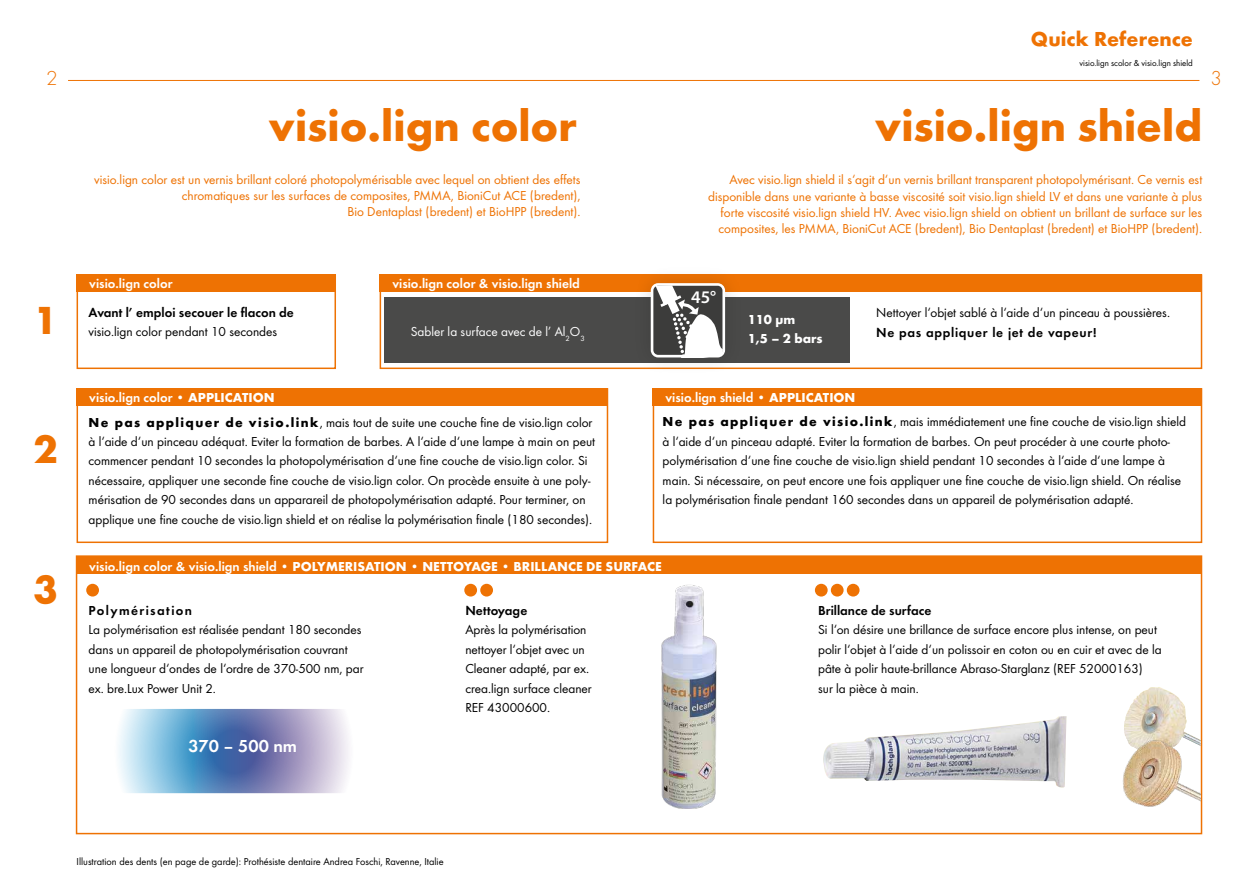
<style>
.page{position:relative;width:1259px;height:893px;background:#fff}
.page>*{position:absolute;margin:0;border:0;box-sizing:border-box;transform-origin:0 0}
.t1{font:700 45px "Futura";color:#ee7203}
.t2{font:700 40.65px "Futura";color:#ee7203}
.t3{font:700 21px "Futura";color:#ee7203}
.t4{font:300 21px "Futura";color:#ee7203}
.t5{font:18px "Futura Dem";color:#fff}
.t6{font:600 17.7px "Myriad Pro";color:#fff}
.t7{font:13.5px/19.5px "Futura Boo";color:#000}
.t8{font:13.5px/16.2px "Futura Boo";color:#ee7203;text-align:right}
.t9{font:13.5px "Futura Dem";color:#fff}
.t10{font:700 13.5px/19.5px "Futura";color:#fff}
.t11{font:13.5px "Futura Dem";letter-spacing:.005em;color:#000}
.t12{font:13.5px "Futura Dem";letter-spacing:.05em;color:#000}
.t13{font:13.5px "Futura Boo";color:#fff}
.t14{font:13.5px "Futura Dem";letter-spacing:.1em;color:#000}
.t15{font:10.5px "Futura Boo";color:#000}
.t16{font:9px "Futura Boo";color:#000}
.t17{font:7.8px "Futura Boo";color:#fff}
.s1{font-family:"Futura";font-weight:700}
.s2{font-family:"Futura Dem";font-weight:400}
</style>
<div class="page">
<hr style="left:68px;top:80px;width:1131px;height:1px;background:#ee7203">
<div style="left:379px;top:274px;width:823px;height:95px;border:2px solid #ee7203"></div>
<div style="left:77px;top:274px;width:259px;height:95px;border:2px solid #ee7203"></div>
<div style="left:77px;top:388px;width:531px;height:155px;border:2px solid #ee7203"></div>
<div style="left:652px;top:388px;width:550px;height:155px;border:2px solid #ee7203"></div>
<div style="left:76px;top:555px;width:1126px;height:279px;border:2px solid #ee7203"></div>
<div style="left:384px;top:297px;width:466px;height:66px;background:#4a4a49"></div>
<div style="left:77px;top:274px;width:259px;height:18px;background:#ee7203"></div>
<div style="left:77px;top:388px;width:531px;height:18px;background:#ee7203"></div>
<div style="left:77px;top:557px;width:1125px;height:17px;background:#ee7203"></div>
<div style="left:652px;top:388px;width:550px;height:18px;background:#ee7203"></div>
<div style="left:379px;top:274px;width:823px;height:18px;background:#ee7203"></div>
<div style="left:633px;top:265px;width:110px;height:111px;background:#000;opacity:.15"></div>
<svg style="left:651px;top:283px;width:74px;height:74px"></svg>
<img style="left:661px;top:585px;width:56px;height:224px">
<img style="left:823px;top:716px;width:243px;height:72px">
<img style="left:1124px;top:687px;width:76px;height:53px">
<img style="left:1123px;top:740px;width:77px;height:69px">
<svg style="left:118px;top:709px;width:231px;height:84px;background:#8da6cc"></svg>
<div style="left:86px;top:584px;width:13px;height:12px;background:#ee7203;border-radius:50%"></div>
<div style="left:464px;top:584px;width:13px;height:12px;background:#ee7203;border-radius:50%"></div>
<div style="left:815px;top:584px;width:12px;height:12px;background:#ee7203;border-radius:50%"></div>
<div style="left:480px;top:584px;width:13px;height:12px;background:#ee7203;border-radius:50%"></div>
<div style="left:831px;top:584px;width:12px;height:12px;background:#ee7203;border-radius:50%"></div>
<div style="left:847px;top:584px;width:12px;height:12px;background:#ee7203;border-radius:50%"></div>
<h3 class="t3" style="left:1030px;top:26px;width:163px">Quick Reference</h3>
<p class="t16" style="left:1079px;top:59px;width:115px">visio.lign scolor &amp; visio.lign shield</p>
<h3 class="t4" style="left:46px;top:66px;width:13px">2</h3>
<h3 class="t4" style="left:1210px;top:66px;width:13px">3</h3>
<h1 class="t1" style="left:269px;top:108px;width:310px">visio.lign color</h1>
<h1 class="t1" style="left:875px;top:108px;width:329px">visio.lign shield</h1>
<p class="t8" style="left:94px;top:172px;width:488px">visio.lign color est un vernis brillant coloré photopolymérisable avec lequel on obtient des effets chromatiques sur les surfaces de composites, PMMA, BioniCut ACE (bredent),<br>Bio Dentaplast (bredent) et BioHPP (bredent).</p>
<p class="t8" style="left:708px;top:173px;width:495px">Avec visio.lign shield il s‘agit d‘un vernis brillant transparent photopolymérisant. Ce vernis est disponible dans une variante à basse viscosité soit visio.lign shield LV et dans une variante à plus forte viscosité visio.lign shield HV. Avec visio.lign shield on obtient un brillant de surface sur les composites, les PMMA, BioniCut ACE (bredent), Bio Dentaplast (bredent) et BioHPP (bredent).</p>
<h2 class="t2" style="left:33px;top:304px;width:26px">1</h2>
<h2 class="t2" style="left:33px;top:433px;width:26px">2</h2>
<h2 class="t2" style="left:33px;top:573px;width:26px">3</h2>
<p class="t9" style="left:89px;top:278px;width:85px">visio.lign color</p>
<p class="t9" style="left:392px;top:278px;width:189px">visio.lign color &amp; visio.lign shield</p>
<h3 class="t6" style="left:691px;top:287px;width:27px">45°</h3>
<p class="t11" style="left:89px;top:306px;width:207px">Avant l’ emploi secouer le flacon de</p>
<p class="t7" style="left:89px;top:323px;width:190px">visio.lign color pendant 10 secondes</p>
<p class="t7" style="left:876px;top:304px;width:295px">Nettoyer l‘objet sablé à l‘aide d‘un pinceau à poussières.</p>
<p class="t10" style="left:747px;top:310px;width:76px">110 µm<br>1,5 – 2 bars</p>
<p class="t13" style="left:411px;top:326px;width:156px">Sabler la surface avec de l’ Al</p>
<p class="t12" style="left:876px;top:326px;width:222px">Ne pas appliquer le jet de vapeur!</p>
<p class="t17" style="left:565px;top:335px;width:21px">2<sup>O</sup>3</p>
<p class="t9" style="left:89px;top:392px;width:187px">visio.lign color • <span class="s1">APPLICATION</span></p>
<p class="t9" style="left:665px;top:392px;width:191px">visio.lign shield • <span class="s1">APPLICATION</span></p>
<p class="t7" style="left:89px;top:413px;width:508px"><span class="s1">Ne pas appliquer de visio.link</span>, mais tout de suite une couche fine de visio.lign color à l‘aide d‘un pinceau adéquat. Eviter la formation de barbes. A l‘aide d‘une lampe à main on peut commencer pendant 10 secondes la photopolymérisation d‘une fine couche de visio.lign color. Si nécessaire, appliquer une seconde fine couche de visio.lign color. On procède ensuite à une poly&shy;mérisation de 90 secondes dans un apparareil de photopolymérisation adapté. Pour terminer, on applique une fine couche de visio.lign shield et on réalise la polymérisation finale (180 secondes).</p>
<p class="t7" style="left:662px;top:413px;width:525px"><span class="s1">Ne pas appliquer de visio.link</span>, mais immédiatement une fine couche de visio.lign shield à l‘aide d‘un pinceau adapté. Eviter la formation de barbes. On peut procéder à une courte photo&shy;polymérisation d‘une fine couche de visio.lign shield pendant 10 secondes à l‘aide d‘une lampe à main. Si nécessaire, on peut encore une fois appliquer une fine couche de visio.lign shield. On réalise la polymérisation finale pendant 160 secondes dans un appareil de polymérisation adapté.</p>
<p class="t10" style="left:89px;top:557px;width:574px"><span class="s2">visio.lign color &amp; visio.lign shield •</span> POLYMERISATION • NETTOYAGE • BRILLANCE DE SURFACE</p>
<p class="t14" style="left:89px;top:604px;width:105px">Polymérisation</p>
<p class="t7" style="left:89px;top:621px;width:276px">La polymérisation est réalisée pendant 180 secondes dans un appareil de photopolymérisation couvrant une longueur d‘ondes de l‘ordre de 370-500 nm, par ex. bre.Lux Power Unit 2.</p>
<h3 class="t5" style="left:188px;top:738px;width:110px">370 – 500 nm</h3>
<p class="t11" style="left:465px;top:604px;width:63px">Nettoyage</p>
<p class="t7" style="left:465px;top:621px;width:128px">Après la polymérisation nettoyer l‘objet avec un<br>Cleaner adapté, par ex. crea.lign surface cleaner<br>REF 43000600.</p>
<p class="t11" style="left:818px;top:604px;width:115px">Brillance de surface</p>
<p class="t7" style="left:818px;top:621px;width:345px">Si l‘on désire une brillance de surface encore plus intense, on peut polir l‘objet à l‘aide d‘un polissoir en coton ou en cuir et avec de la pâte à polir haute-brillance Abraso-Starglanz (REF 52000163)<br>sur la pièce à main.</p>
<p class="t15" style="left:77px;top:857px;width:368px">Illustration des dents (en page de garde): Prothésiste dentaire Andrea Foschi, Ravenne, Italie</p>
</div>
